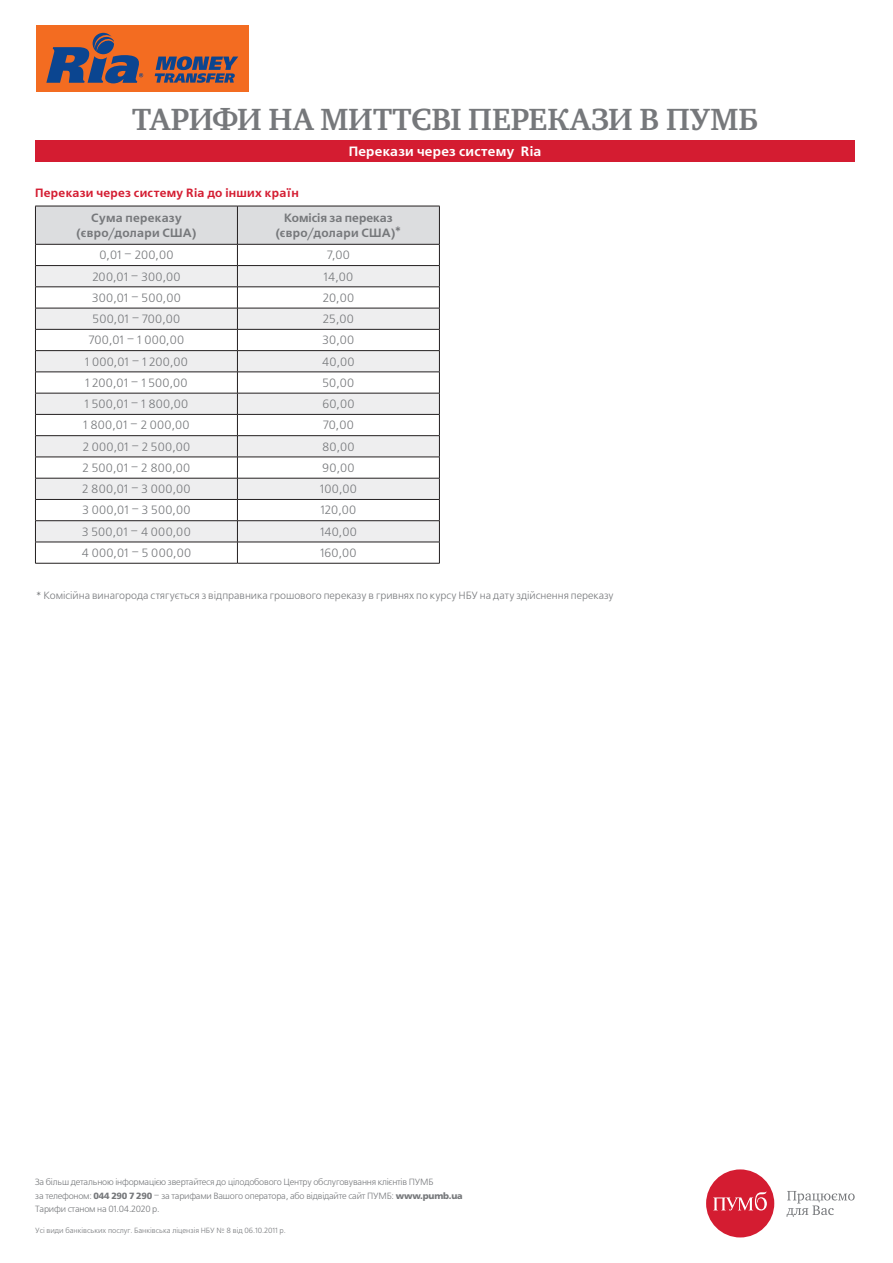
<style>
.page{position:relative;width:893px;height:1263px;background:#fff}
.page>*{position:absolute;margin:0;border:0;box-sizing:border-box;transform-origin:0 0}
.t1{font:700 31.5px "Charter C";color:#76787b}
.t2{font:700 13.5px "Free Set C";letter-spacing:.02em;color:#fff}
.t3{font:12px "Free Set C";letter-spacing:.025em;color:#76787b}
.t4{font:700 12px/15px "Free Set C";letter-spacing:.02em;color:#76787b;text-align:center}
.t5{font:700 12px "Free Set C";letter-spacing:.025em;color:#d41c31}
.t6{font:10.5px "Free Set C";color:#76787b}
.t7{font:9px/13.5px "Free Set C";letter-spacing:-.025em;color:#76787b}
.t8{font:7.5px "Free Set C";letter-spacing:-.005em;color:#76787b}
.s1{font-family:"Free Set Bold C"}
</style>
<div class="page">
<div style="left:35px;top:140px;width:820px;height:21px;background:#d41c31"></div>
<div style="left:36px;top:26px;width:213px;height:66px;background:#f36c21"></div>
<svg style="left:46px;top:33px;width:97px;height:50px"></svg>
<svg style="left:155px;top:56px;width:83px;height:27px"></svg>
<hr style="left:237px;top:563px;width:203px;height:1px;background:#231f20">
<svg style="left:35px;top:206px;width:405px;height:357px"></svg>
<hr style="left:35px;top:563px;width:202px;height:1px;background:#231f20">
<div style="left:706px;top:1169px;width:68px;height:68px;background:#d41c31;border-radius:50%"></div>
<svg style="left:713px;top:1191px;width:54px;height:19px"></svg>
<svg style="left:787px;top:1191px;width:68px;height:26px"></svg>
<h1 class="t1" style="left:132px;top:102px;width:628px">ТАРИФИ НА МИТТЄВІ ПЕРЕКАЗИ В ПУМБ</h1>
<p class="t2" style="left:349px;top:143px;width:194px">Перекази через систему Ria</p>
<p class="t5" style="left:35px;top:186px;width:265px">Перекази через систему Ria до інших країн</p>
<p class="t4" style="left:77px;top:211px;width:121px">Сума переказу (євро/долари США)</p>
<p class="t4" style="left:276px;top:211px;width:127px">Комісія за переказ (євро/долари США)*</p>
<p class="t3" style="left:99px;top:249px;width:76px">0,01 – 200,00</p>
<p class="t3" style="left:327px;top:249px;width:24px">7,00</p>
<p class="t3" style="left:92px;top:270px;width:90px">200,01 – 300,00</p>
<p class="t3" style="left:324px;top:270px;width:31px">14,00</p>
<p class="t3" style="left:92px;top:291px;width:90px">300,01 – 500,00</p>
<p class="t3" style="left:323px;top:291px;width:33px">20,00</p>
<p class="t3" style="left:93px;top:313px;width:89px">500,01 – 700,00</p>
<p class="t3" style="left:323px;top:313px;width:33px">25,00</p>
<p class="t3" style="left:89px;top:334px;width:97px">700,01 – 1 000,00</p>
<p class="t3" style="left:323px;top:334px;width:33px">30,00</p>
<p class="t3" style="left:85px;top:355px;width:105px">1 000,01 – 1 200,00</p>
<p class="t3" style="left:322px;top:355px;width:34px">40,00</p>
<p class="t3" style="left:85px;top:376px;width:104px">1 200,01 – 1 500,00</p>
<p class="t3" style="left:322px;top:376px;width:33px">50,00</p>
<p class="t3" style="left:85px;top:398px;width:105px">1 500,01 – 1 800,00</p>
<p class="t3" style="left:322px;top:398px;width:34px">60,00</p>
<p class="t3" style="left:83px;top:419px;width:108px">1 800,01 – 2 000,00</p>
<p class="t3" style="left:323px;top:419px;width:32px">70,00</p>
<p class="t3" style="left:83px;top:440px;width:109px">2 000,01 – 2 500,00</p>
<p class="t3" style="left:322px;top:440px;width:34px">80,00</p>
<p class="t3" style="left:83px;top:461px;width:109px">2 500,01 – 2 800,00</p>
<p class="t3" style="left:322px;top:461px;width:34px">90,00</p>
<p class="t3" style="left:82px;top:483px;width:110px">2 800,01 – 3 000,00</p>
<p class="t3" style="left:320px;top:483px;width:38px">100,00</p>
<p class="t3" style="left:82px;top:504px;width:110px">3 000,01 – 3 500,00</p>
<p class="t3" style="left:321px;top:504px;width:37px">120,00</p>
<p class="t3" style="left:82px;top:525px;width:110px">3 500,01 – 4 000,00</p>
<p class="t3" style="left:320px;top:525px;width:38px">140,00</p>
<p class="t3" style="left:82px;top:546px;width:111px">4 000,01 – 5 000,00</p>
<p class="t3" style="left:320px;top:546px;width:38px">160,00</p>
<p class="t6" style="left:36px;top:589px;width:579px">* Комісійна винагорода стягується з відправника грошового переказу в гривнях по курсу НБУ на дату здійснення переказу</p>
<p class="t7" style="left:35px;top:1176px;width:429px">За більш детальною інформацією звертайтеся до цілодобового Центру обслуговування клієнтів ПУМБ<br>за телефоном: <span class="s1">044 290 7 290</span> – за тарифами Вашого оператора, або відвідайте сайт ПУМБ: <span class="s1">www.pumb.ua<br></span>Тарифи станом на 01.04.2020 р.</p>
<p class="t8" style="left:35px;top:1227px;width:252px">Усі види банківських послуг. Банківська ліцензія НБУ № 8 від 06.10.2011 р.</p>
</div>
